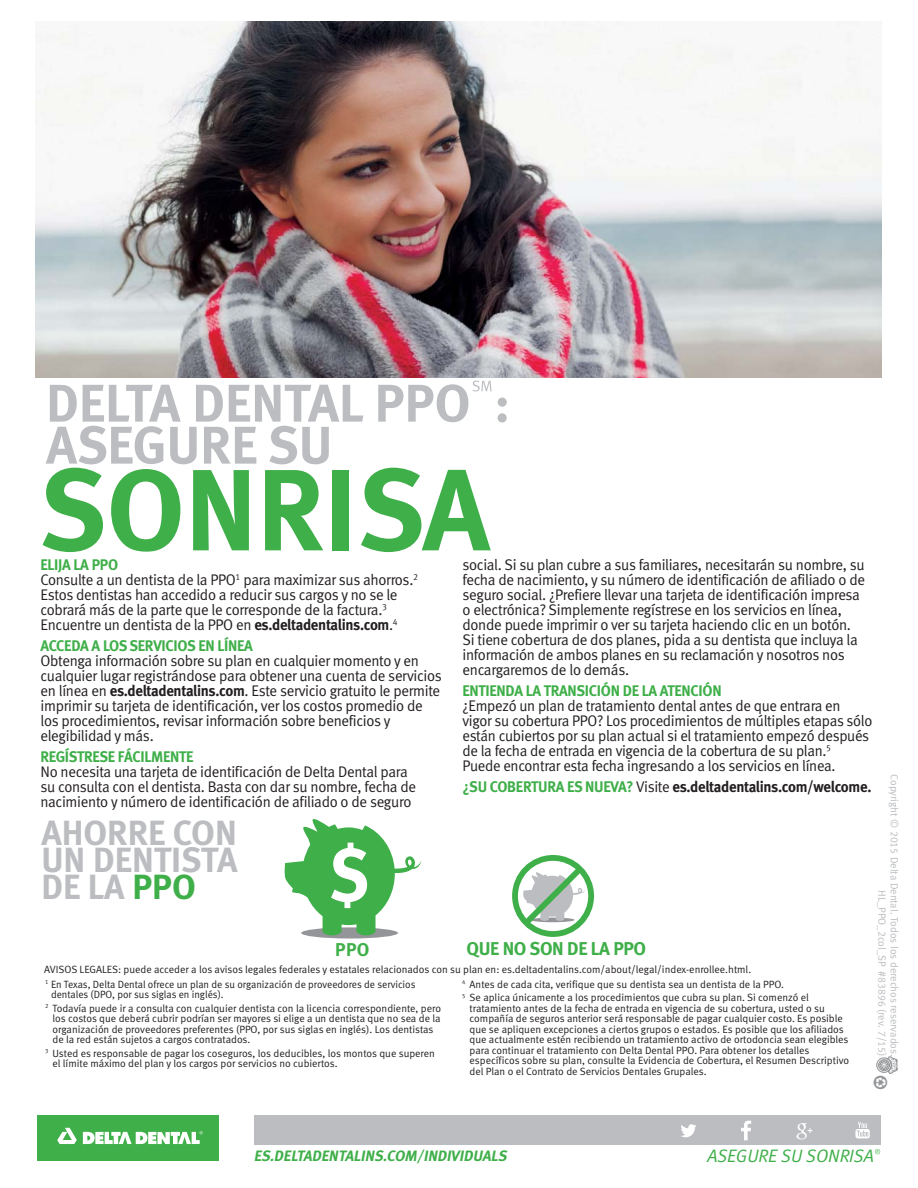
<style>
.page{position:relative;width:918px;height:1188px;background:#fff}
.page>*{position:absolute;margin:0;border:0;box-sizing:border-box;transform-origin:0 0}
.t1{font:115.5px "Meta Bold LF";color:#3faf49}
.t2{font:700 52.95px/42px "Meta";color:#bbbdc0}
.t3{font:700 34.95px/27px "Meta";color:#bbbdc0;text-align:justify}
.t4{font:700 18.6px "Meta";letter-spacing:-.02em;color:#3faf49}
.t5{font:italic 18px "Meta Normal LF";color:#3faf49}
.t6{font:15.3px/15px "Meta Normal LF";letter-spacing:-.02em;color:#231f20}
.t7{font:15.3px/15px "Meta Normal LF";letter-spacing:-.02em;color:#231f20;scale:.96 1}
.t8{font:700 15.3px "Meta";letter-spacing:-.02em;color:#3faf49}
.t9{font:700 15.3px "Meta";letter-spacing:-.02em;color:#231f20}
.t10{font:italic 15px "Meta Bold LF";color:#3faf49}
.t11{font:13.5px "Recycle";color:#939598}
.t12{font:10.5px/10.5px "Meta Normal LF";color:#231f20}
.t13{font:10.5px "Meta Normal LF";color:#bbbdc0}
.s1{color:#3faf49}
.s2{font-family:"Meta Normal LF";font-weight:400}
.s3{font-family:"Meta Bold LF"}
</style>
<div class="page">
<img style="left:36px;top:22px;width:845px;height:356px">
<svg style="left:875px;top:1149px;width:5px;height:5px"></svg>
<svg style="left:301px;top:927px;width:97px;height:12px"></svg>
<svg style="left:284px;top:819px;width:137px;height:116px"></svg>
<svg style="left:473px;top:381px;width:19px;height:11px"></svg>
<div style="left:512px;top:855px;width:82px;height:82px;border:6px solid #3faf49;border-radius:50%"></div>
<svg style="left:518px;top:861px;width:70px;height:70px"></svg>
<div style="left:254px;top:1116px;width:626px;height:29px;background:#bbbdc0"></div>
<svg style="left:855px;top:1122px;width:15px;height:16px"></svg>
<svg style="left:797px;top:1123px;width:16px;height:16px"></svg>
<svg style="left:741px;top:1121px;width:10px;height:19px"></svg>
<svg style="left:681px;top:1124px;width:15px;height:13px"></svg>
<div style="left:38px;top:1116px;width:181px;height:45px;background:#3faf49"></div>
<svg style="left:57px;top:1128px;width:20px;height:16px"></svg>
<svg style="left:83px;top:1131px;width:120px;height:13px"></svg>
<div style="left:877px;top:1058px;width:15px;height:15px;border:1px solid #939598;border-radius:50%"></div>
<svg style="left:878px;top:1057px;width:20px;height:17px"></svg>
<h2 class="t2" style="left:46px;top:382px;width:465px">DELTA DENTAL PPO :<br>ASEGURE SU</h2>
<h1 class="t1" style="left:39px;top:443px;width:452px">SONRISA</h1>
<p class="t6" style="left:463px;top:559px;width:404px">social. Si su plan cubre a sus familiares, necesitarán su nombre, su fecha de nacimiento, y su número de identificación de afiliado o de seguro social. ¿Prefiere llevar una tarjeta de identificación impresa o electrónica? Simplemente regístrese en los servicios en línea, donde puede imprimir o ver su tarjeta haciendo clic en un botón.<br>Si tiene cobertura de dos planes, pida a su dentista que incluya la información de ambos planes en su reclamación y nosotros nos encargaremos de lo demás.</p>
<h3 class="t8" style="left:463px;top:682px;width:261px">ENTIENDA LA TRANSICIÓN DE LA ATENCIÓN</h3>
<p class="t7" style="left:463px;top:700px;width:428px">¿Empezó un plan de tratamiento dental antes de que entrara en vigor su cobertura PPO? Los procedimientos de múltiples etapas sólo están cubiertos por su plan actual si el tratamiento empezó después de la fecha de entrada en vigencia de la cobertura de su plan.<sup>5<br></sup>Puede encontrar esta fecha ingresando a los servicios en línea.</p>
<h3 class="t9" style="left:463px;top:778px;width:411px"><span class="s1">¿SU COBERTURA ES NUEVA?</span> <span class="s2">Visite</span> es.deltadentalins.com/welcome.</h3>
<h3 class="t8" style="left:41px;top:556px;width:79px">ELIJA LA PPO</h3>
<p class="t6" style="left:41px;top:574px;width:379px">Consulte a un dentista de la PPO<sup>1</sup> para maximizar sus ahorros.<sup>2<br></sup>Estos dentistas han accedido a reducir sus cargos y no se le cobrará más de la parte que le corresponde de la factura.<sup>3<br></sup>Encuentre un dentista de la PPO en <span class="s3">es.deltadentalins.com</span>.<sup>4</sup></p>
<h3 class="t8" style="left:41px;top:637px;width:214px">ACCEDA A LOS SERVICIOS EN LÍNEA</h3>
<p class="t6" style="left:41px;top:655px;width:403px">Obtenga información sobre su plan en cualquier momento y en cualquier lugar registrándose para obtener una cuenta de servicios en línea en <span class="s3">es.deltadentalins.com</span>. Este servicio gratuito le permite imprimir su tarjeta de identificación, ver los costos promedio de los procedimientos, revisar información sobre beneficios y elegibilidad y más.</p>
<h3 class="t8" style="left:41px;top:748px;width:155px">REGÍSTRESE FÁCILMENTE</h3>
<h3 class="t6" style="left:41px;top:766px;width:377px">No necesita una tarjeta de identificación de Delta Dental para su consulta con el dentista. Basta con dar su nombre, fecha de nacimiento y número de identificación de afiliado o de seguro</h3>
<p class="t13" style="left:898px;top:774px;width:284px;rotate:90deg">Copyright © 2015 Delta Dental. Todos los derechos reservados.</p>
<h3 class="t3" style="left:41px;top:819px;width:198px">AHORRE CON UN DENTISTA DE LA <span class="s1">PPO</span></h3>
<p class="t13" style="left:886px;top:890px;width:167px;rotate:90deg">HL_PPO_2col_SP #83896 (rev. 7/15)</p>
<h3 class="t4" style="left:467px;top:938px;width:181px">QUE NO SON DE LA PPO</h3>
<p class="t12" style="left:44px;top:965px;width:709px">AVISOS LEGALES: puede acceder a los avisos legales federales y estatales relacionados con su plan en: es.deltadentalins.com/about/legal/index-enrollee.html.</p>
<h3 class="t4" style="left:335px;top:939px;width:36px">PPO</h3>
<p class="t12" style="left:51px;top:979px;width:366px;text-indent:-6px"><sup>1</sup> En Texas, Delta Dental ofrece un plan de su organización de proveedores de servicios dentales (DPO, por sus siglas en inglés).</p>
<p class="t12" style="left:53px;top:1003px;width:390px;text-indent:-7px"><sup>2</sup> Todavía puede ir a consulta con cualquier dentista con la licencia correspondiente, pero los costos que deberá cubrir podrían ser mayores si elige a un dentista que no sea de la organización de proveedores preferentes (PPO, por sus siglas en inglés). Los dentistas de la red están sujetos a cargos contratados.</p>
<p class="t12" style="left:53px;top:1048px;width:384px;text-indent:-8px"><sup>3</sup> Usted es responsable de pagar los coseguros, los deducibles, los montos que superen el límite máximo del plan y los cargos por servicios no cubiertos.</p>
<p class="t12" style="left:462px;top:978px;width:348px;line-height:13.5px"><sup>4</sup> Antes de cada cita, verifique que su dentista sea un dentista de la PPO.<br><sup>5</sup> Se aplica únicamente a los procedimientos que cubra su plan. Si comenzó el</p>
<p class="t12" style="left:470px;top:1003px;width:381px">tratamiento antes de la fecha de entrada en vigencia de su cobertura, usted o su compañía de seguros anterior será responsable de pagar cualquier costo. Es posible que se apliquen excepciones a ciertos grupos o estados. Es posible que los afiliados que actualmente estén recibiendo un tratamiento activo de ortodoncia sean elegibles para continuar el tratamiento con Delta Dental PPO. Para obtener los detalles específicos sobre su plan, consulte la Evidencia de Cobertura, el Resumen Descriptivo del Plan o el Contrato de Servicios Dentales Grupales.</p>
<p class="t11" style="left:887px;top:1075px;width:16px;rotate:90deg">E</p>
<h3 class="t10" style="left:254px;top:1147px;width:256px">ES.DELTADENTALINS.COM/INDIVIDUALS</h3>
<h3 class="t5" style="left:707px;top:1149px;width:168px">ASEGURE SU SONRISA</h3>
</div>
